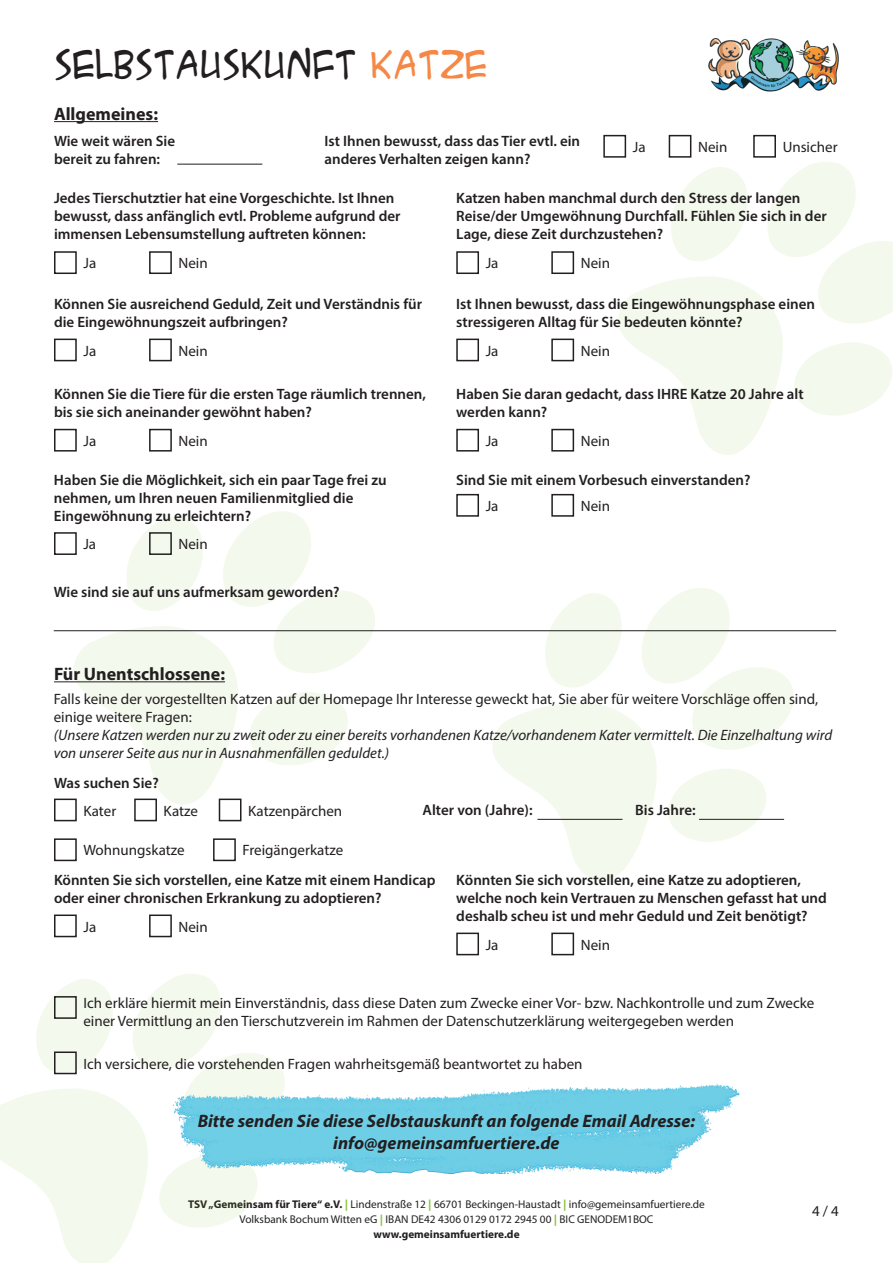
<style>
.page{position:relative;width:893px;height:1263px;background:#fff}
.page>*{position:absolute;margin:0;border:0;box-sizing:border-box;transform-origin:0 0}
.t1{font:36px "ACME Secret Agent";color:#231f20}
.t2{font:italic 700 18px/21.6px "Myriad Pro";color:#231f20;text-align:center}
.t3{font:700 18px "Myriad Pro";color:#231f20}
.t4{font:600 15px/18px "Myriad Pro";color:#231f20}
.t5{font:15px/18px "Myriad Pro";color:#231f20}
.t6{font:italic 15px/18px "Myriad Pro";color:#231f20}
.t7{font:11.25px/15px "Myriad Pro";color:#231f20;text-align:center}
.s1{color:#f58846}
.s2{font-weight:700}
.s3{font-weight:900;color:#8bc63e}
</style>
<div class="page">
<img style="left:708px;top:38px;width:131px;height:53px">
<svg style="left:68px;top:511px;width:313px;height:297px"></svg>
<svg style="left:618px;top:162px;width:275px;height:293px;fill:#f6faf0"></svg>
<svg style="left:486px;top:588px;width:314px;height:293px"></svg>
<svg style="left:0;top:974px;width:285px;height:289px"></svg>
<img style="left:171px;top:1082px;width:568px;height:92px">
<hr style="left:54px;top:121px;width:104px;height:1px;background:#231f20">
<hr style="left:54px;top:681px;width:171px;height:1px;background:#231f20">
<div style="left:54px;top:996px;width:23px;height:23px;border:2px solid #231f20"></div>
<div style="left:54px;top:1051px;width:23px;height:23px;border:2px solid #231f20"></div>
<div style="left:456px;top:429px;width:23px;height:23px;border:2px solid #231f20"></div>
<div style="left:456px;top:494px;width:23px;height:23px;border:2px solid #231f20"></div>
<div style="left:54px;top:532px;width:23px;height:23px;border:2px solid #231f20"></div>
<div style="left:551px;top:429px;width:23px;height:23px;border:2px solid #231f20"></div>
<div style="left:551px;top:494px;width:23px;height:23px;border:2px solid #231f20"></div>
<div style="left:149px;top:532px;width:23px;height:23px;border:2px solid #231f20"></div>
<hr style="left:54px;top:630px;width:782px;height:1px;background:#231f20">
<div style="left:54px;top:251px;width:23px;height:23px;border:2px solid #231f20"></div>
<div style="left:54px;top:339px;width:23px;height:22px;border:2px solid #231f20"></div>
<div style="left:54px;top:429px;width:23px;height:23px;border:2px solid #231f20"></div>
<div style="left:54px;top:914px;width:23px;height:23px;border:2px solid #231f20"></div>
<div style="left:456px;top:932px;width:23px;height:23px;border:2px solid #231f20"></div>
<div style="left:456px;top:251px;width:23px;height:23px;border:2px solid #231f20"></div>
<div style="left:456px;top:339px;width:23px;height:22px;border:2px solid #231f20"></div>
<div style="left:149px;top:251px;width:23px;height:23px;border:2px solid #231f20"></div>
<div style="left:149px;top:339px;width:23px;height:22px;border:2px solid #231f20"></div>
<div style="left:149px;top:429px;width:23px;height:23px;border:2px solid #231f20"></div>
<div style="left:149px;top:914px;width:23px;height:23px;border:2px solid #231f20"></div>
<div style="left:551px;top:932px;width:23px;height:23px;border:2px solid #231f20"></div>
<div style="left:551px;top:251px;width:23px;height:23px;border:2px solid #231f20"></div>
<div style="left:551px;top:339px;width:23px;height:22px;border:2px solid #231f20"></div>
<div style="left:603px;top:135px;width:23px;height:23px;border:2px solid #231f20"></div>
<div style="left:54px;top:798px;width:23px;height:23px;border:2px solid #231f20"></div>
<div style="left:669px;top:135px;width:22px;height:23px;border:2px solid #231f20"></div>
<div style="left:134px;top:798px;width:23px;height:23px;border:2px solid #231f20"></div>
<div style="left:753px;top:135px;width:23px;height:23px;border:2px solid #231f20"></div>
<div style="left:219px;top:798px;width:22px;height:23px;border:2px solid #231f20"></div>
<div style="left:54px;top:838px;width:23px;height:23px;border:2px solid #231f20"></div>
<div style="left:213px;top:838px;width:23px;height:23px;border:2px solid #231f20"></div>
<hr style="left:177px;top:164px;width:85px;height:1px;background:#231f20">
<hr style="left:537px;top:819px;width:85px;height:1px;background:#231f20">
<hr style="left:699px;top:819px;width:85px;height:1px;background:#231f20">
<h1 class="t1" style="left:54px;top:37px;width:435px">SELBSTAUSKUNFT <span class="s1">KATZE</span></h1>
<p class="t3" style="left:54px;top:102px;width:106px">Allgemeines:</p>
<p class="t4" style="left:54px;top:132px;width:123px">Wie weit wären Sie bereit zu fahren:</p>
<p class="t4" style="left:325px;top:132px;width:257px">Ist Ihnen bewusst, dass das Tier evtl. ein anderes Verhalten zeigen kann?</p>
<p class="t5" style="left:633px;top:138px;width:14px">Ja</p>
<p class="t5" style="left:698px;top:138px;width:31px">Nein</p>
<p class="t5" style="left:783px;top:138px;width:56px">Unsicher</p>
<p class="t4" style="left:54px;top:189px;width:348px">Jedes Tierschutztier hat eine Vorgeschichte. Ist Ihnen bewusst, dass anfänglich evtl. Probleme aufgrund der immensen Lebensumstellung auftreten können:</p>
<p class="t4" style="left:456px;top:189px;width:372px">Katzen haben manchmal durch den Stress der langen<br>Reise/der Umgewöhnung Durchfall. Fühlen Sie sich in der<br>Lage, diese Zeit durchzustehen?</p>
<p class="t5" style="left:83px;top:254px;width:14px">Ja</p>
<p class="t5" style="left:179px;top:254px;width:31px">Nein</p>
<p class="t5" style="left:486px;top:254px;width:14px">Ja</p>
<p class="t5" style="left:581px;top:254px;width:31px">Nein</p>
<p class="t4" style="left:54px;top:294px;width:369px">Können Sie ausreichend Geduld, Zeit und Verständnis für die Eingewöhnungszeit aufbringen?</p>
<p class="t4" style="left:456px;top:294px;width:360px">Ist Ihnen bewusst, dass die Eingewöhnungsphase einen stressigeren Alltag für Sie bedeuten könnte?</p>
<p class="t5" style="left:83px;top:341px;width:14px">Ja</p>
<p class="t5" style="left:179px;top:341px;width:31px">Nein</p>
<p class="t5" style="left:486px;top:341px;width:14px">Ja</p>
<p class="t5" style="left:581px;top:341px;width:31px">Nein</p>
<p class="t4" style="left:54px;top:385px;width:374px">Können Sie die Tiere für die ersten Tage räumlich trennen, bis sie sich aneinander gewöhnt haben?</p>
<p class="t4" style="left:456px;top:385px;width:349px">Haben Sie daran gedacht, dass IHRE Katze 20 Jahre alt werden kann?</p>
<p class="t5" style="left:83px;top:432px;width:14px">Ja</p>
<p class="t5" style="left:179px;top:432px;width:31px">Nein</p>
<p class="t5" style="left:486px;top:431px;width:14px">Ja</p>
<p class="t5" style="left:581px;top:431px;width:31px">Nein</p>
<p class="t4" style="left:54px;top:471px;width:334px">Haben Sie die Möglichkeit, sich ein paar Tage frei zu</p>
<p class="t4" style="left:456px;top:471px;width:296px">Sind Sie mit einem Vorbesuch einverstanden?</p>
<p class="t4" style="left:54px;top:489px;width:301px">nehmen, um Ihren neuen Familienmitglied die<br>Eingewöhnung zu erleichtern?</p>
<p class="t5" style="left:581px;top:497px;width:31px">Nein</p>
<p class="t5" style="left:486px;top:497px;width:14px">Ja</p>
<p class="t5" style="left:83px;top:535px;width:14px">Ja</p>
<p class="t5" style="left:179px;top:535px;width:31px">Nein</p>
<p class="t4" style="left:54px;top:582px;width:287px">Wie sind sie auf uns aufmerksam geworden?</p>
<p class="t3" style="left:54px;top:662px;width:173px">Für Unentschlossene:</p>
<p class="t5" style="left:54px;top:690px;width:766px">Falls keine der vorgestellten Katzen auf der Homepage Ihr Interesse geweckt hat, Sie aber für weitere Vorschläge offen sind, einige weitere Fragen:</p>
<p class="t6" style="left:54px;top:726px;width:780px">(Unsere Katzen werden nur zu zweit oder zu einer bereits vorhandenen Katze/vorhandenem Kater vermittelt. Die Einzelhaltung wird von unserer Seite aus nur in Ausnahmenfällen geduldet.)</p>
<p class="t4" style="left:54px;top:773px;width:106px">Was suchen Sie?</p>
<p class="t5" style="left:83px;top:801px;width:34px">Kater</p>
<p class="t5" style="left:164px;top:801px;width:36px">Katze</p>
<p class="t5" style="left:248px;top:801px;width:96px">Katzenpärchen</p>
<p class="t5" style="left:83px;top:841px;width:103px">Wohnungskatze</p>
<p class="t5" style="left:242px;top:841px;width:102px">Freigängerkatze</p>
<p class="t4" style="left:423px;top:801px;width:111px">Alter von (Jahre):</p>
<p class="t4" style="left:635px;top:801px;width:62px">Bis Jahre:</p>
<p class="t4" style="left:54px;top:870px;width:383px">Könnten Sie sich vorstellen, eine Katze mit einem Handicap oder einer chronischen Erkrankung zu adoptieren?</p>
<p class="t4" style="left:456px;top:870px;width:372px">Könnten Sie sich vorstellen, eine Katze zu adoptieren, welche noch kein Vertrauen zu Menschen gefasst hat und deshalb scheu ist und mehr Geduld und Zeit benötigt?</p>
<p class="t5" style="left:179px;top:917px;width:31px">Nein</p>
<p class="t5" style="left:83px;top:917px;width:14px">Ja</p>
<p class="t5" style="left:486px;top:935px;width:14px">Ja</p>
<p class="t5" style="left:581px;top:935px;width:31px">Nein</p>
<p class="t5" style="left:83px;top:993px;width:732px">Ich erkläre hiermit mein Einverständnis, dass diese Daten zum Zwecke einer Vor- bzw. Nachkontrolle und zum Zwecke einer Vermittlung an den Tierschutzverein im Rahmen der Datenschutzerklärung weitergegeben werden</p>
<p class="t5" style="left:83px;top:1054px;width:501px">Ich versichere, die vorstehenden Fragen wahrheitsgemäß beantwortet zu haben</p>
<p class="t2" style="left:198px;top:1110px;width:499px">Bitte senden Sie diese Selbstauskunft an folgende Email Adresse: info@gemeinsamfuertiere.de</p>
<p class="t7" style="left:188px;top:1196px;width:518px"><span class="s2">TSV „Gemeinsam für Tiere“ e.V.</span> <span class="s3">|</span> Lindenstraße 12 <span class="s3">|</span> 66701 Beckingen-Haustadt <span class="s3">|</span> info@gemeinsamfuertiere.de<br>Volksbank Bochum Witten eG <span class="s3">|</span> IBAN DE42 4306 0129 0172 2945 00 <span class="s3">|</span> BIC GENODEM1BOC <span class="s2">www.gemeinsamfuertiere.de</span></p>
<p class="t5" style="left:812px;top:1201px;width:28px">4 / 4</p>
</div>
